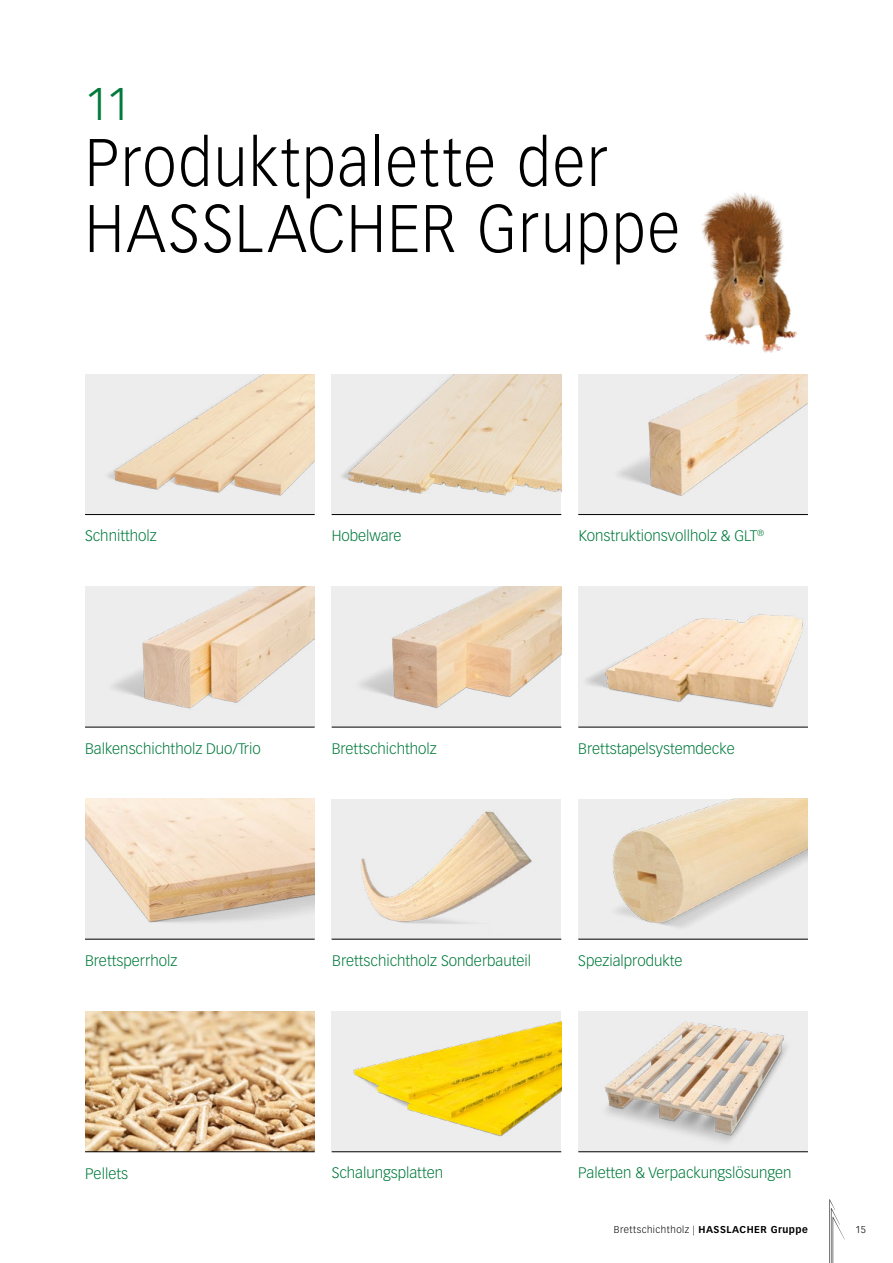
<style>
.page{position:relative;width:893px;height:1263px;background:#fff}
.page>*{position:absolute;margin:0;border:0;box-sizing:border-box;transform-origin:0 0}
.t1{font:300 66px/66px "Vectora LT Pro";letter-spacing:.035em;color:#000;scale:.91 1}
.t2{font:300 45px "Vectora LT Pro";color:#007a3b}
.t3{font:300 15px "Vectora LT Pro";color:#007a3b}
.t4{font:300 9.75px "Vectora LT Pro";letter-spacing:.05em;color:#000}
.s1{font-weight:700}
</style>
<div class="page">
<img style="left:701px;top:192px;width:96px;height:161px">
<div style="left:332px;top:587px;width:229px;height:140px;background:#ededed"></div>
<img style="left:360px;top:587px;width:201px;height:122px">
<img style="left:332px;top:374px;width:229px;height:140px">
<div style="left:85px;top:799px;width:230px;height:140px;background:#ededed"></div>
<img style="left:85px;top:799px;width:230px;height:124px">
<img style="left:85px;top:1012px;width:230px;height:139px">
<img style="left:578px;top:589px;width:230px;height:138px">
<img style="left:85px;top:374px;width:230px;height:140px">
<div style="left:332px;top:799px;width:229px;height:140px;background:#ededed"></div>
<img style="left:361px;top:811px;width:171px;height:113px">
<div style="left:332px;top:1012px;width:229px;height:140px;background:#ededed"></div>
<img style="left:353px;top:1021px;width:208px;height:116px">
<img style="left:578px;top:374px;width:229px;height:140px">
<img style="left:578px;top:799px;width:230px;height:140px">
<img style="left:85px;top:587px;width:230px;height:140px">
<img style="left:578px;top:1012px;width:230px;height:139px">
<hr style="left:85px;top:514px;width:230px;height:1px;background:#000">
<hr style="left:332px;top:514px;width:229px;height:1px;background:#000">
<hr style="left:578px;top:514px;width:230px;height:1px;background:#000">
<hr style="left:85px;top:727px;width:230px;height:1px;background:#000">
<hr style="left:332px;top:727px;width:229px;height:1px;background:#000">
<hr style="left:578px;top:727px;width:230px;height:1px;background:#000">
<hr style="left:85px;top:939px;width:230px;height:1px;background:#000">
<hr style="left:332px;top:939px;width:229px;height:1px;background:#000">
<hr style="left:578px;top:939px;width:230px;height:1px;background:#000">
<hr style="left:85px;top:1151px;width:230px;height:1px;background:#000">
<hr style="left:332px;top:1151px;width:229px;height:1px;background:#000">
<hr style="left:578px;top:1151px;width:230px;height:1px;background:#000">
<svg style="left:829px;top:1199px;width:16px;height:64px"></svg>
<h2 class="t2" style="left:85px;top:77px;width:47px">11</h2>
<h1 class="t1" style="left:85px;top:130px;width:655px">Produktpalette der<br>HASSLACHER Gruppe</h1>
<p class="t3" style="left:85px;top:527px;width:73px">Schnittholz</p>
<p class="t3" style="left:332px;top:526px;width:72px">Hobelware</p>
<p class="t3" style="left:579px;top:527px;width:187px">Konstruktionsvollholz &amp; GLT<sup>®</sup></p>
<p class="t3" style="left:85px;top:739px;width:177px">Balkenschichtholz Duo/Trio</p>
<p class="t3" style="left:332px;top:739px;width:107px">Brettschichtholz</p>
<p class="t3" style="left:578px;top:739px;width:158px">Brettstapelsystemdecke</p>
<p class="t3" style="left:85px;top:951px;width:94px">Brettsperrholz</p>
<p class="t3" style="left:332px;top:951px;width:200px">Brettschichtholz Sonderbauteil</p>
<p class="t3" style="left:578px;top:951px;width:106px">Spezialprodukte</p>
<p class="t3" style="left:85px;top:1164px;width:45px">Pellets</p>
<p class="t3" style="left:332px;top:1164px;width:113px">Schalungsplatten</p>
<p class="t3" style="left:578px;top:1164px;width:215px">Paletten &amp; Verpackungslösungen</p>
<p class="t4" style="left:614px;top:1224px;width:196px">Brettschichtholz | <span class="s1">HASSLACHER Gruppe</span></p>
<p class="t4" style="left:856px;top:1224px;width:12px">15</p>
</div>
